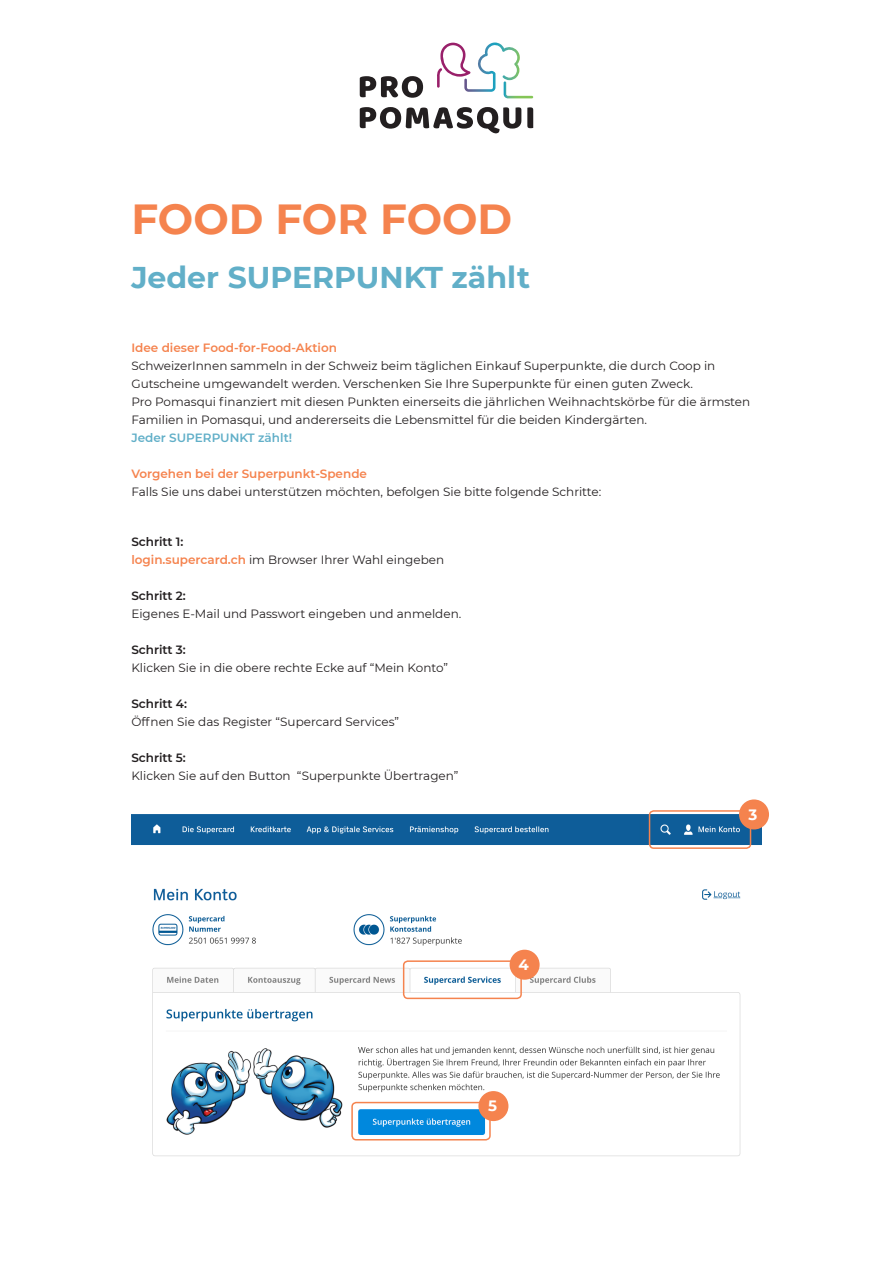
<style>
.page{position:relative;width:893px;height:1263px;background:#fff}
.page>*{position:absolute;margin:0;border:0;box-sizing:border-box;transform-origin:0 0}
.t1{font:700 42px "Montserrat";color:#f5834e}
.t2{font:700 30px "Montserrat";color:#61afc8}
.t3{font:700 15px "Montserrat";color:#fff}
.t4{font:12px/18px "Montserrat";color:#231f20}
.t5{font:600 12px "Montserrat";color:#f5834e}
.t6{font:600 12px "Montserrat";letter-spacing:-.005em;color:#231f20}
.t7{font:600 12px "Montserrat";color:#61afc8}
.s1{font-weight:600}
.s2{font-weight:600;color:#f5834e}
</style>
<div class="page">
<svg style="left:437px;top:43px;width:96px;height:55px"></svg>
<svg style="left:360px;top:76px;width:63px;height:22px"></svg>
<svg style="left:360px;top:107px;width:161px;height:26px"></svg>
<svg style="left:527px;top:107px;width:6px;height:21px"></svg>
<img style="left:131px;top:814px;width:631px;height:342px">
<div style="left:649px;top:810px;width:102px;height:39px;border:2px solid #f5834e;border-radius:4px"></div>
<div style="left:403px;top:960px;width:119px;height:39px;border:2px solid #f5834e;border-radius:4px"></div>
<div style="left:351px;top:1102px;width:140px;height:38px;border:2px solid #f5834e;border-radius:4px"></div>
<div style="left:739px;top:799px;width:30px;height:30px;background:#f5834e;border-radius:50%"></div>
<div style="left:510px;top:950px;width:30px;height:30px;background:#f5834e;border-radius:50%"></div>
<div style="left:478px;top:1091px;width:30px;height:30px;background:#f5834e;border-radius:50%"></div>
<h1 class="t1" style="left:131px;top:189px;width:382px">FOOD FOR FOOD</h1>
<h2 class="t2" style="left:131px;top:256px;width:400px">Jeder SUPERPUNKT zählt</h2>
<p class="t5" style="left:131px;top:339px;width:207px">Idee dieser Food-for-Food-Aktion</p>
<p class="t4" style="left:131px;top:356px;width:620px">SchweizerInnen sammeln in der Schweiz beim täglichen Einkauf Superpunkte, die durch Coop in Gutscheine umgewandelt werden. Verschenken Sie Ihre Superpunkte für einen guten Zweck.<br>Pro Pomasqui finanziert mit diesen Punkten einerseits die jährlichen Weihnachtskörbe für die ärmsten Familien in Pomasqui, und andererseits die Lebensmittel für die beiden Kindergärten.</p>
<p class="t7" style="left:131px;top:429px;width:162px">Jeder SUPERPUNKT zählt!</p>
<p class="t5" style="left:131px;top:465px;width:237px">Vorgehen bei der Superpunkt-Spende</p>
<p class="t4" style="left:131px;top:482px;width:471px">Falls Sie uns dabei unterstützen möchten, befolgen Sie bitte folgende Schritte:</p>
<p class="t4" style="left:131px;top:532px;width:314px"><span class="s1">Schritt 1:<br></span><span class="s2">login.supercard.ch</span> im Browser Ihrer Wahl eingeben</p>
<p class="t6" style="left:131px;top:587px;width:56px">Schritt 2:</p>
<p class="t4" style="left:131px;top:604px;width:331px">Eigenes E-Mail und Passwort eingeben und anmelden.</p>
<p class="t6" style="left:131px;top:641px;width:56px">Schritt 3:</p>
<p class="t4" style="left:131px;top:658px;width:318px">Klicken Sie in die obere rechte Ecke auf “Mein Konto”</p>
<p class="t6" style="left:131px;top:695px;width:57px">Schritt 4:</p>
<p class="t4" style="left:131px;top:712px;width:269px">Öffnen Sie das Register “Supercard Services”</p>
<p class="t6" style="left:131px;top:749px;width:56px">Schritt 5:</p>
<p class="t4" style="left:131px;top:766px;width:329px">Klicken Sie auf den Button “Superpunkte Übertragen”</p>
<p class="t3" style="left:518px;top:954px;width:12px">4</p>
<p class="t3" style="left:488px;top:1095px;width:10px">5</p>
<p class="t3" style="left:749px;top:804px;width:10px">3</p>
</div>
